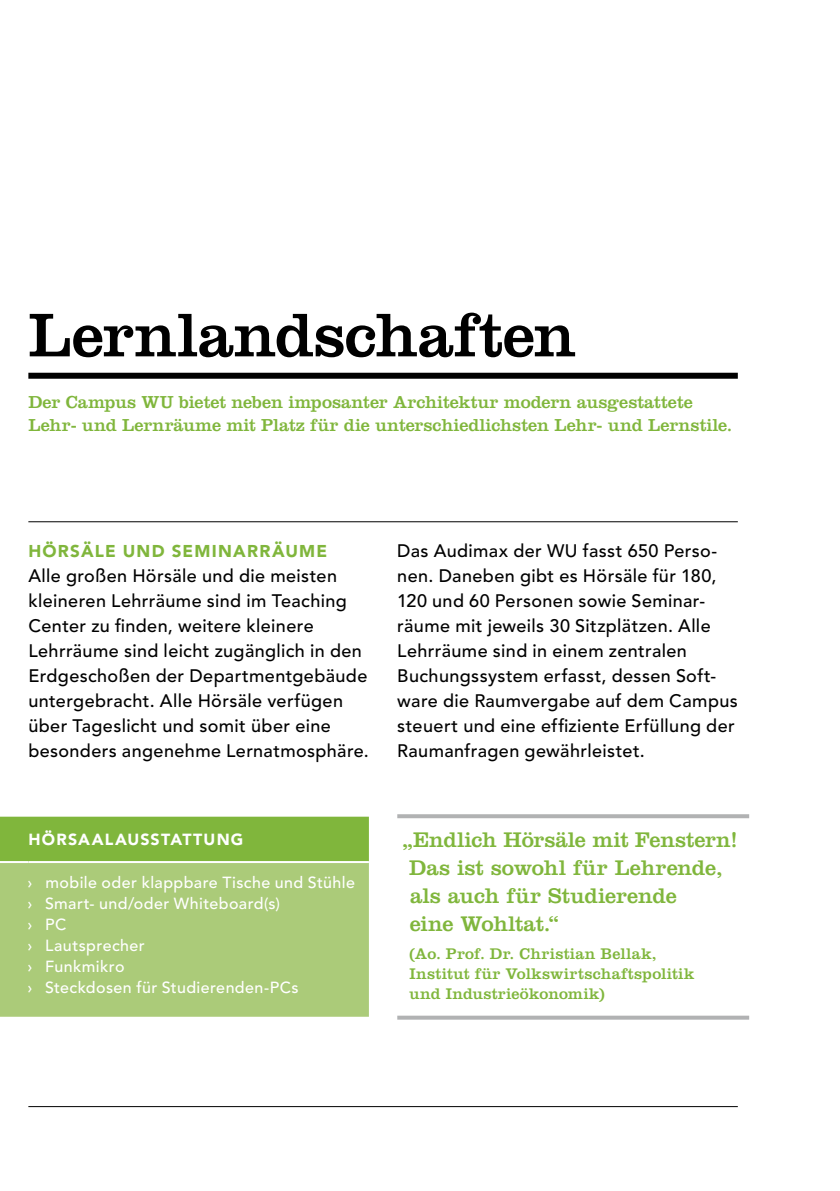
<style>
.page{position:relative;width:840px;height:1191px;background:#fff}
.page>*{position:absolute;margin:0;border:0;box-sizing:border-box;transform-origin:0 0}
.t1{font:64px "Clarendon LT Std";letter-spacing:-.005em;color:#000}
.t2{font:22px/28px "Clarendon LT Std";letter-spacing:-.005em;color:#80b63c}
.t3{font:500 18px/25px "Avenir LT Std";letter-spacing:.02em;color:#000}
.t4{font:18px/23px "Clarendon LT Std";color:#80b63c}
.t5{font:900 17px "Avenir LT Std";letter-spacing:.07em;color:#80b63c}
.t6{font:500 16px/21px "Avenir LT Std";letter-spacing:.025em;color:#fff}
.t7{font:16px/20px "Clarendon LT Std";letter-spacing:.015em;color:#80b63c}
.t8{font:900 16px "Avenir LT Std";letter-spacing:.07em;color:#fff}
</style>
<div class="page">
<hr style="left:28px;top:1106px;width:709px;height:1px;background:#000">
<hr style="left:28px;top:521px;width:709px;height:1px;background:#000">
<div style="left:28px;top:373px;width:709px;height:6px;background:#000"></div>
<div style="left:0;top:816px;width:369px;height:45px;background:#80b63c"></div>
<div style="left:0;top:863px;width:369px;height:153px;background:#abcb79"></div>
<svg style="left:397px;top:814px;width:351px;height:4px"></svg>
<svg style="left:397px;top:1015px;width:351px;height:4px"></svg>
<h1 class="t1" style="left:28px;top:297px;width:549px">Lernlandschaften</h1>
<p class="t4" style="left:28px;top:390px;width:705px">Der Campus WU bietet neben imposanter Architektur modern ausgestattete<br>Lehr- und Lernräume mit Platz für die unterschiedlichsten Lehr- und Lernstile.</p>
<p class="t5" style="left:28px;top:540px;width:300px">HÖRSÄLE UND SEMINARRÄUME</p>
<p class="t3" style="left:28px;top:563px;width:342px">Alle großen Hörsäle und die meisten kleineren Lehrräume sind im Teaching Center zu finden, weitere kleinere Lehrräume sind leicht zugänglich in den Erdgeschoßen der Departmentgebäude untergebracht. Alle Hörsäle verfügen über Tageslicht und somit über eine besonders angenehme Lernatmosphäre.</p>
<p class="t8" style="left:28px;top:830px;width:216px">HÖRSAALAUSSTATTUNG</p>
<p class="t6" style="left:27px;top:872px;width:329px">› mobile oder klappbare Tische und Stühle › Smart- und/oder Whiteboard(s)<br>› PC<br>› Lautsprecher<br>› Funkmikro<br>› Steckdosen für Studierenden-PCs</p>
<p class="t3" style="left:397px;top:538px;width:342px">Das Audimax der WU fasst 650 Perso&shy;nen. Daneben gibt es Hörsäle für 180, 120 und 60 Personen sowie Seminar&shy;räume mit jeweils 30 Sitzplätzen. Alle Lehrräume sind in einem zentralen Buchungssystem erfasst, dessen Soft&shy;ware die Raumvergabe auf dem Campus steuert und eine effiziente Erfüllung der Raumanfragen gewährleistet.</p>
<p class="t2" style="left:402px;top:825px;width:336px">„Endlich Hörsäle mit Fenstern!<br>Das ist sowohl für Lehrende, als auch für Studierende<br>eine Wohltat.“</p>
<p class="t7" style="left:409px;top:943px;width:287px">(Ao. Prof. Dr. Christian Bellak,<br>Institut für Volkswirtschaftspolitik und Industrieökonomik)</p>
</div>
